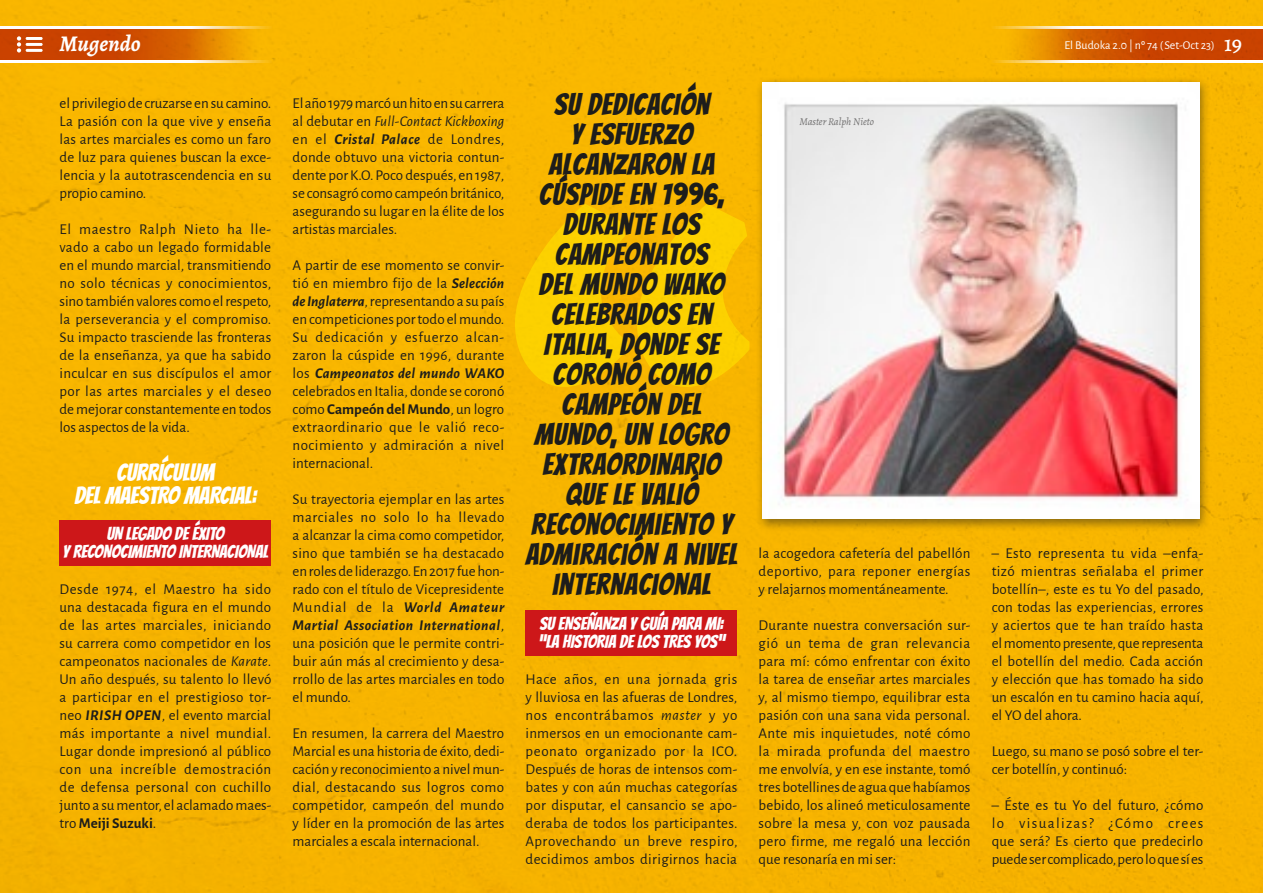
<style>
.page{position:relative;width:1263px;height:893px;background:#fbba00}
.page>*{position:absolute;margin:0;border:0;box-sizing:border-box;transform-origin:0 0}
.t1{font:30px/30px "Bangers";letter-spacing:.025em;color:#1d1d1b;text-align:center}
.t2{font:24px/22.5px "Bangers";color:#fff;text-align:center}
.t3{font:italic 700 22.5px "Alegreya";color:#fff}
.t4{font:18px/18px "Bangers";color:#fff;text-align:center}
.t5{font:15px/18px "Alegreya Sans";color:#1d1d1b;text-align:justify}
.t6{font:12px "Alegreya Sans";color:#fff}
.t7{font:italic 10.5px "Alegreya";color:#706f6f}
.s1{font-family:"Alegreya";font-weight:500;font-size:22.5px}
.s2{font-style:italic}
.s3{font-weight:700;font-style:italic}
.s4{font-weight:700}
</style>
<div class="page">
<div style="left:756px;top:77px;width:454px;height:455px;background:#1d1d1b;opacity:.5"></div>
<img style="left:763px;top:82px;width:436px;height:437px">
<div style="left:60px;top:520px;width:211px;height:46px;background:#cd1719"></div>
<svg style="left:515px;top:204px;width:234px;height:183px"></svg>
<div style="left:526px;top:610px;width:211px;height:46px;background:#cd1719"></div>
<svg style="left:0;top:28px;width:270px;height:33px;background:#d86b0d"></svg>
<svg style="left:0;top:27px;width:270px;height:1px"></svg>
<svg style="left:0;top:61px;width:270px;height:2px"></svg>
<svg style="left:994px;top:28px;width:269px;height:33px;background:#d7690d"></svg>
<svg style="left:994px;top:27px;width:269px;height:1px"></svg>
<svg style="left:994px;top:61px;width:269px;height:2px"></svg>
<svg style="left:17px;top:36px;width:4px;height:17px"></svg>
<hr style="left:26px;top:37px;width:17px;height:3px;background:#fff">
<hr style="left:26px;top:43px;width:17px;height:3px;background:#fff">
<hr style="left:26px;top:49px;width:17px;height:3px;background:#fff">
<h3 class="t3" style="left:60px;top:28px;width:83px">Mugendo</h3>
<p class="t6" style="left:1064px;top:37px;width:179px">El Budoka 2.0 | nº 74 (Set-Oct 23) <span class="s1">19</span></p>
<p class="t5" style="left:60px;top:93px;width:213px">el privilegio de cruzarse en su camino.<br>La pasión con la que vive y enseña las artes marciales es como un faro de luz para quienes buscan la exce&shy;lencia y la autotrascendencia en su propio camino.</p>
<p class="t5" style="left:60px;top:219px;width:213px">El maestro Ralph Nieto ha lle&shy;vado a cabo un legado formidable en el mundo marcial, transmitiendo no solo técnicas y conocimientos, sino también valores como el respeto, la perseverancia y el compromiso.<br>Su impacto trasciende las fronteras de la enseñanza, ya que ha sabido inculcar en sus discípulos el amor por las artes marciales y el deseo de mejorar constantemente en todos los aspectos de la vida.</p>
<h2 class="t2" style="left:74px;top:461px;width:184px">CURRÍCULUM<br>DEL MAESTRO MARCIAL:</h2>
<p class="t4" style="left:63px;top:525px;width:207px">UN LEGADO DE ÉXITO<br>Y RECONOCIMIENTO INTERNACIONAL</p>
<p class="t5" style="left:60px;top:579px;width:213px">Desde 1974, el Maestro ha sido una destacada figura en el mundo de las artes marciales, iniciando su carrera como competidor en los campeonatos nacionales de <span class="s2">Karate</span>.<br>Un año después, su talento lo llevó a participar en el prestigioso tor&shy;neo <span class="s3">IRISH OPEN</span>, el evento marcial más importante a nivel mundial.<br>Lugar donde impresionó al público con una increíble demostración de defensa personal con cuchillo junto a su mentor, el aclamado maes&shy;tro <span class="s4">Meiji Suzuki</span>.</p>
<p class="t5" style="left:293px;top:93px;width:213px">El año 1979 marcó un hito en su carrera al debutar en <span class="s2">Full-Contact Kickboxing </span>en el <span class="s3">Cristal Palace</span> de Londres, donde obtuvo una victoria contun&shy;dente por K.O. Poco después, en 1987, se consagró como campeón británico, asegurando su lugar en la élite de los artistas marciales.</p>
<p class="t5" style="left:293px;top:255px;width:213px">A partir de ese momento se convir&shy;tió en miembro fijo de la <span class="s3">Selección de Inglaterra</span>, representando a su país en competiciones por todo el mundo.<br>Su dedicación y esfuerzo alcan&shy;zaron la cúspide en 1996, durante los <span class="s3">Campeonatos del mundo WAKO </span>celebrados en Italia, donde se coronó como <span class="s4">Campeón del Mundo</span>, un logro extraordinario que le valió reco&shy;nocimiento y admiración a nivel internacional.</p>
<p class="t5" style="left:293px;top:489px;width:213px">Su trayectoria ejemplar en las artes marciales no solo lo ha llevado a alcanzar la cima como competidor, sino que también se ha destacado en roles de liderazgo. En 2017 fue hon&shy;rado con el título de Vicepresidente Mundial de la <span class="s3">World Amateur Martial Association International</span>, una posición que le permite contri&shy;buir aún más al crecimiento y desa&shy;rrollo de las artes marciales en todo el mundo.</p>
<p class="t5" style="left:293px;top:723px;width:213px">En resumen, la carrera del Maestro Marcial es una historia de éxito, dedi&shy;cación y reconocimiento a nivel mun&shy;dial, destacando sus logros como competidor, campeón del mundo y líder en la promoción de las artes marciales a escala internacional.</p>
<p class="t1" style="left:526px;top:90px;width:213px">SU DEDICACIÓN<br>Y ESFUERZO<br>ALCANZARON LA<br>CÚSPIDE EN 1996,<br>DURANTE LOS<br>CAMPEONATOS<br>DEL MUNDO WAKO<br>CELEBRADOS EN<br>ITALIA, DONDE SE<br>CORONÓ COMO<br>CAMPEÓN DEL<br>MUNDO, UN LOGRO<br>EXTRAORDINARIO<br>QUE LE VALIÓ<br>RECONOCIMIENTO Y<br>ADMIRACIÓN A NIVEL<br>INTERNACIONAL</p>
<p class="t4" style="left:538px;top:615px;width:188px;text-align:left">SU ENSEÑANZA Y GUÍA PARA MI: “LA HISTORIA DE LOS TRES YOS”</p>
<p class="t5" style="left:526px;top:669px;width:213px">Hace años, en una jornada gris y lluviosa en las afueras de Londres, nos encontrábamos <span class="s2">master</span> y yo inmersos en un emocionante cam&shy;peonato organizado por la ICO.<br>Después de horas de intensos com&shy;bates y con aún muchas categorías por disputar, el cansancio se apo&shy;deraba de todos los participantes.<br>Aprovechando un breve respiro, decidimos ambos dirigirnos hacia</p>
<p class="t7" style="left:799px;top:115px;width:76px">Master Ralph Nieto</p>
<p class="t5" style="left:759px;top:543px;width:213px">la acogedora cafetería del pabellón deportivo, para reponer energías y relajarnos momentáneamente.</p>
<p class="t5" style="left:759px;top:615px;width:213px">Durante nuestra conversación sur&shy;gió un tema de gran relevancia para mí: cómo enfrentar con éxito la tarea de enseñar artes marciales y, al mismo tiempo, equilibrar esta pasión con una sana vida personal.<br>Ante mis inquietudes, noté cómo la mirada profunda del maestro me envolvía, y en ese instante, tomó tres botellines de agua que habíamos bebido, los alineó meticulosamente sobre la mesa y, con voz pausada pero firme, me regaló una lección que resonaría en mi ser:</p>
<p class="t5" style="left:992px;top:543px;width:213px">– Esto representa tu vida –enfa&shy;tizó mientras señalaba el primer botellín–, este es tu Yo del pasado, con todas las experiencias, errores y aciertos que te han traído hasta el momento presente, que representa el botellín del medio. Cada acción y elección que has tomado ha sido un escalón en tu camino hacia aquí, el YO del ahora.</p>
<p class="t5" style="left:992px;top:741px;width:213px">Luego, su mano se posó sobre el ter&shy;cer botellín, y continuó:</p>
<p class="t5" style="left:992px;top:795px;width:213px">– Éste es tu Yo del futuro, ¿cómo lo visualizas? ¿Cómo crees que será? Es cierto que predecirlo puede ser complicado, pero lo que sí es</p>
</div>
